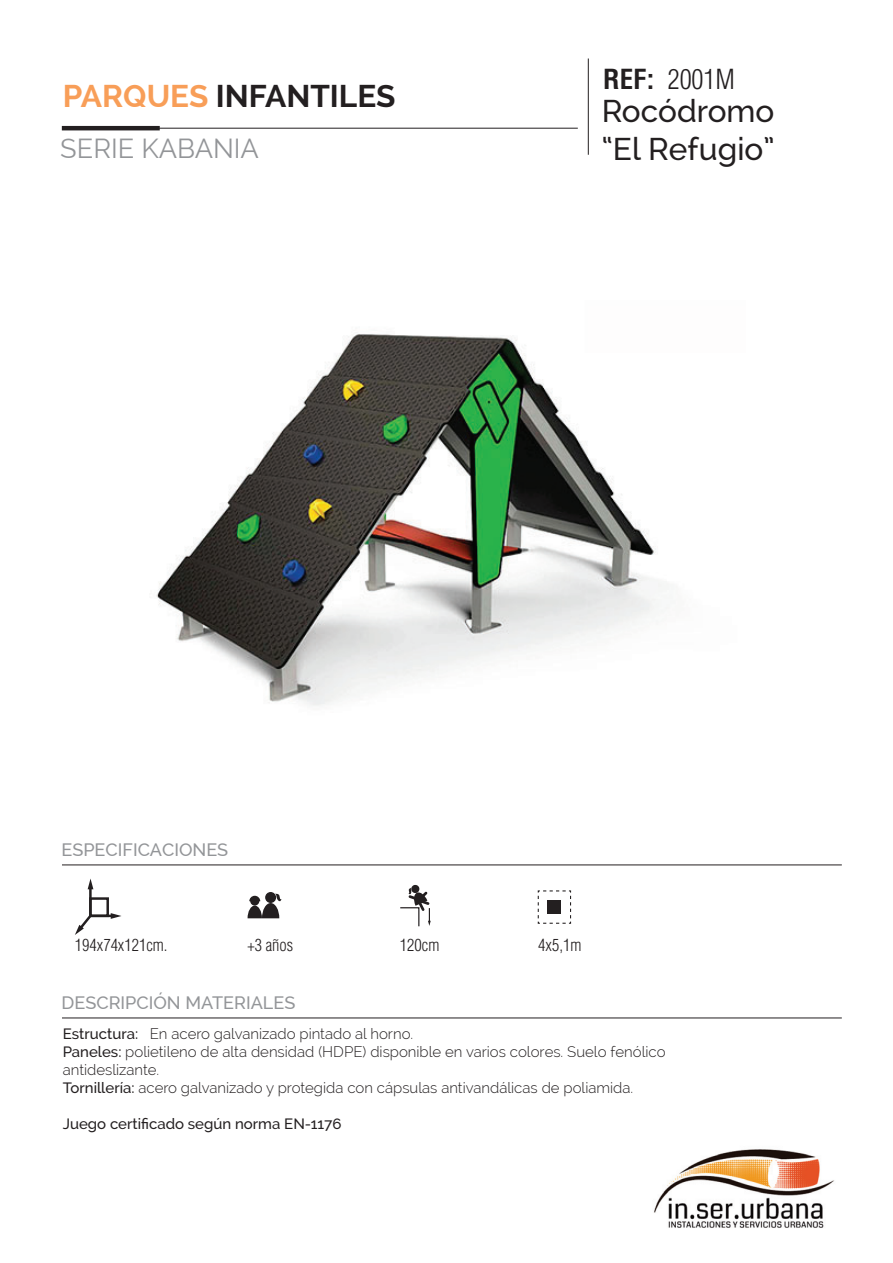
<style>
.page{position:relative;width:893px;height:1263px;background:#fff}
.page>*{position:absolute;margin:0;border:0;box-sizing:border-box;transform-origin:0 0}
.t1{font:500 31.5px/37.8px "Raleway";color:#231f20}
.t2{font:700 31.5px "Raleway";color:#231f20}
.t3{font:27px "Raleway";color:#939598}
.t4{font:300 condensed 27px "Helvetica LT Std";color:#231f20}
.t5{font:500 18px "Raleway";color:#939598}
.t6{font:300 condensed 16.5px "Helvetica LT Std";color:#231f20}
.t7{font:300 15px/18px "Raleway";color:#231f20}
.t8{font:500 15px "Raleway";color:#231f20}
.s1{color:#f89e58}
.s2{font-weight:700}
.s3{font-weight:500}
</style>
<div class="page">
<hr style="left:62px;top:864px;width:780px;height:1px;background:#231f20">
<div style="left:89px;top:897px;width:20px;height:20px;border:2px solid #231f20"></div>
<hr style="left:89px;top:887px;width:3px;height:29px;background:#231f20">
<svg style="left:88px;top:878px;width:5px;height:11px"></svg>
<svg style="left:75px;top:912px;width:19px;height:23px"></svg>
<hr style="left:90px;top:915px;width:23px;height:2px;background:#231f20">
<svg style="left:111px;top:913px;width:10px;height:6px"></svg>
<svg style="left:248px;top:893px;width:33px;height:25px"></svg>
<svg style="left:537px;top:890px;width:35px;height:34px"></svg>
<svg style="left:400px;top:884px;width:31px;height:43px"></svg>
<hr style="left:63px;top:128px;width:515px;height:1px;background:#231f20">
<hr style="left:62px;top:126px;width:98px;height:4px;background:#231f20">
<hr style="left:588px;top:59px;width:1px;height:96px;background:#231f20">
<hr style="left:62px;top:1017px;width:780px;height:1px;background:#231f20">
<img style="left:654px;top:1149px;width:181px;height:79px">
<img style="left:156px;top:332px;width:512px;height:374px">
<h1 class="t2" style="left:63px;top:78px;width:334px"><span class="s1">PARQUES</span> INFANTILES</h1>
<h2 class="t3" style="left:60px;top:133px;width:200px">SERIE KABANIA</h2>
<h2 class="t4" style="left:603px;top:62px;width:133px"><span class="s2">REF:</span> 2001M</h2>
<h1 class="t1" style="left:602px;top:92px;width:174px">Rocódromo “El Refugio”</h1>
<p class="t5" style="left:62px;top:839px;width:168px">ESPECIFICACIONES</p>
<p class="t6" style="left:75px;top:934px;width:94px">194x74x121cm.</p>
<p class="t6" style="left:248px;top:934px;width:47px">+3 años</p>
<p class="t6" style="left:400px;top:934px;width:41px">120cm</p>
<p class="t6" style="left:538px;top:934px;width:45px">4x5,1m</p>
<p class="t5" style="left:62px;top:992px;width:235px">DESCRIPCIÓN MATERIALES</p>
<p class="t7" style="left:63px;top:1025px;width:604px"><span class="s3">Estructura:</span> En acero galvanizado pintado al horno.<br><span class="s3">Paneles:</span> polietileno de alta densidad (HDPE) disponible en varios colores. Suelo fenólico antideslizante.<br><span class="s3">Tornillería:</span> acero galvanizado y protegida con cápsulas antivandálicas de poliamida.</p>
<p class="t8" style="left:63px;top:1115px;width:280px">Juego certificado según norma EN-1176</p>
</div>
